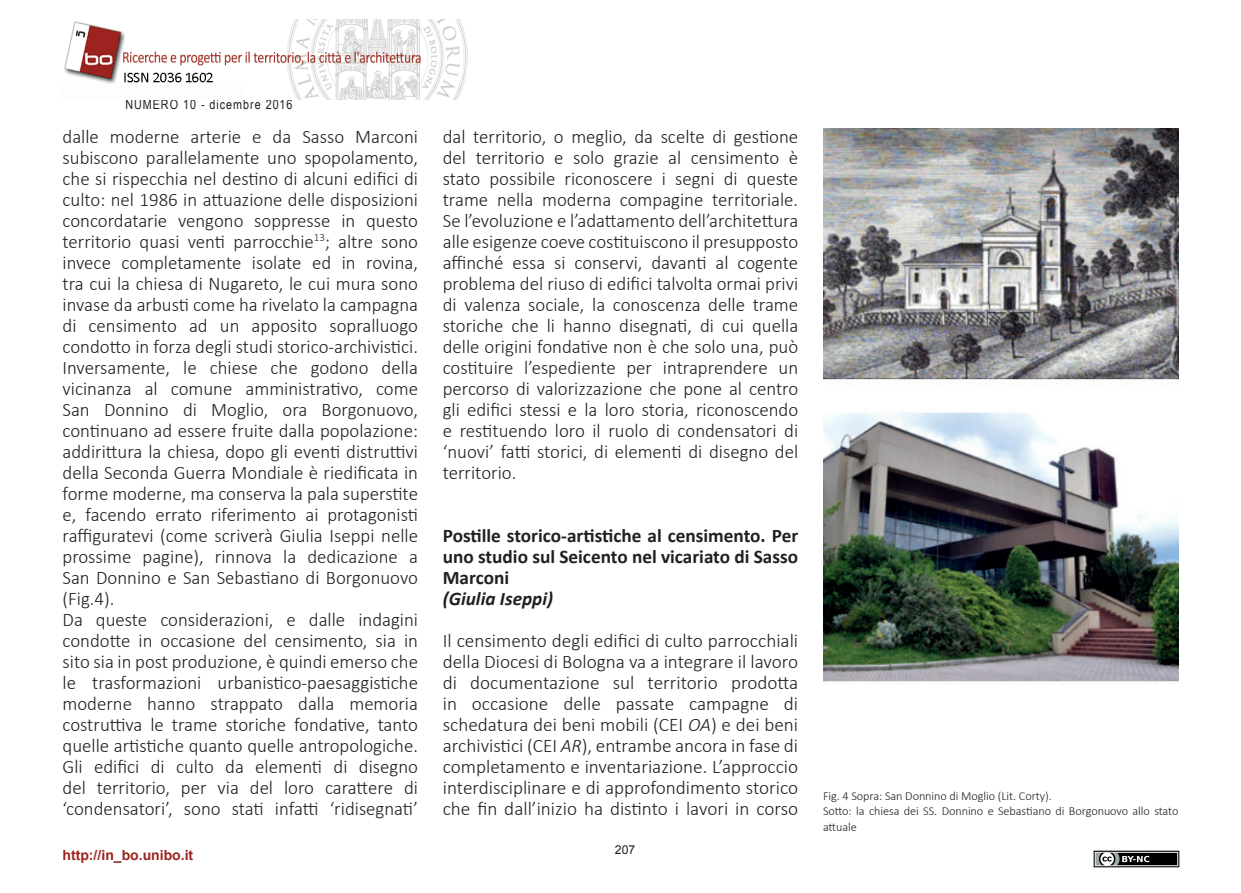
<style>
.page{position:relative;width:1241px;height:893px;background:#fff}
.page>*{position:absolute;margin:0;border:0;box-sizing:border-box;transform-origin:0 0}
.t1{font:300 19.25px/21px "Calibri";color:#231f20;text-align:justify}
.t2{font:700 19.25px/21px "Calibri";color:#231f20;text-align:justify}
.t3{font:italic 700 19.25px "Calibri";color:#231f20}
.t4{font:700 14px "Arial";color:#9c231f}
.t5{font:13.12px "Arial Narrow";letter-spacing:.075em;color:#231f20}
.t6{font:300 12.25px/15.8px "Calibri";letter-spacing:-.005em;color:#231f20}
.t7{font:12.25px "Arial";color:#231f20}
.s1{font-style:italic}
</style>
<div class="page">
<img style="left:64px;top:19px;width:404px;height:80px">
<img style="left:1093px;top:850px;width:86px;height:17px">
<img style="left:823px;top:128px;width:355px;height:554px">
<p class="t5" style="left:125px;top:95px;width:169px">NUMERO 10 - dicembre 2016</p>
<p class="t1" style="left:63px;top:125px;width:357px;text-align:left">dalle moderne arterie e da Sasso Marconi subiscono parallelamente uno spopolamento, che si rispecchia nel destino di alcuni edifici di culto: nel 1986 in attuazione delle disposizioni concordatarie vengono soppresse in questo territorio quasi venti parrocchie<sup>13</sup>; altre sono invece completamente isolate ed in rovina, tra cui la chiesa di Nugareto, le cui mura sono invase da arbusti come ha rivelato la campagna di censimento ad un apposito sopralluogo condotto in forza degli studi storico-archivistici.<br>Inversamente, le chiese che godono della vicinanza al comune amministrativo, come San Donnino di Moglio, ora Borgonuovo, continuano ad essere fruite dalla popolazione: addirittura la chiesa, dopo gli eventi distruttivi della Seconda Guerra Mondiale è riedificata in forme moderne, ma conserva la pala superstite e, facendo errato riferimento ai protagonisti raffiguratevi (come scriverà Giulia Iseppi nelle prossime pagine), rinnova la dedicazione a San Donnino e San Sebastiano di Borgonuovo (Fig.4).<br>Da queste considerazioni, e dalle indagini condotte in occasione del censimento, sia in sito sia in post produzione, è quindi emerso che le trasformazioni urbanistico-paesaggistiche moderne hanno strappato dalla memoria costruttiva le trame storiche fondative, tanto quelle artistiche quanto quelle antropologiche.<br>Gli edifici di culto da elementi di disegno del territorio, per via del loro carattere di ‘condensatori’, sono stati infatti ‘ridisegnati’</p>
<p class="t1" style="left:442px;top:126px;width:357px">dal territorio, o meglio, da scelte di gestione del territorio e solo grazie al censimento è stato possibile riconoscere i segni di queste trame nella moderna compagine territoriale.<br>Se l’evoluzione e l’adattamento dell’architettura alle esigenze coeve costituiscono il presupposto affinché essa si conservi, davanti al cogente problema del riuso di edifici talvolta ormai privi di valenza sociale, la conoscenza delle trame storiche che li hanno disegnati, di cui quella delle origini fondative non è che solo una, può costituire l’espediente per intraprendere un percorso di valorizzazione che pone al centro gli edifici stessi e la loro storia, riconoscendo e restituendo loro il ruolo di condensatori di ‘nuovi’ fatti storici, di elementi di disegno del territorio.</p>
<p class="t2" style="left:442px;top:524px;width:357px">Postille storico-artistiche al censimento. Per uno studio sul Seicento nel vicariato di Sasso Marconi</p>
<p class="t3" style="left:442px;top:585px;width:112px">(Giulia Iseppi)</p>
<p class="t1" style="left:442px;top:630px;width:357px">Il censimento degli edifici di culto parrocchiali della Diocesi di Bologna va a integrare il lavoro di documentazione sul territorio prodotta in occasione delle passate campagne di schedatura dei beni mobili (CEI <span class="s1">OA</span>) e dei beni archivistici (CEI <span class="s1">AR</span>), entrambe ancora in fase di completamento e inventariazione. L’approccio interdisciplinare e di approfondimento storico che fin dall’inizio ha distinto i lavori in corso</p>
<p class="t4" style="left:63px;top:845px;width:132px">http://in_bo.unibo.it</p>
<p class="t7" style="left:615px;top:842px;width:22px">207</p>
<p class="t6" style="left:822px;top:788px;width:357px">Fig. 4 Sopra: San Donnino di Moglio (Lit. Corty).<br>Sotto: la chiesa dei SS. Donnino e Sebastiano di Borgonuovo allo stato attuale</p>
</div>
